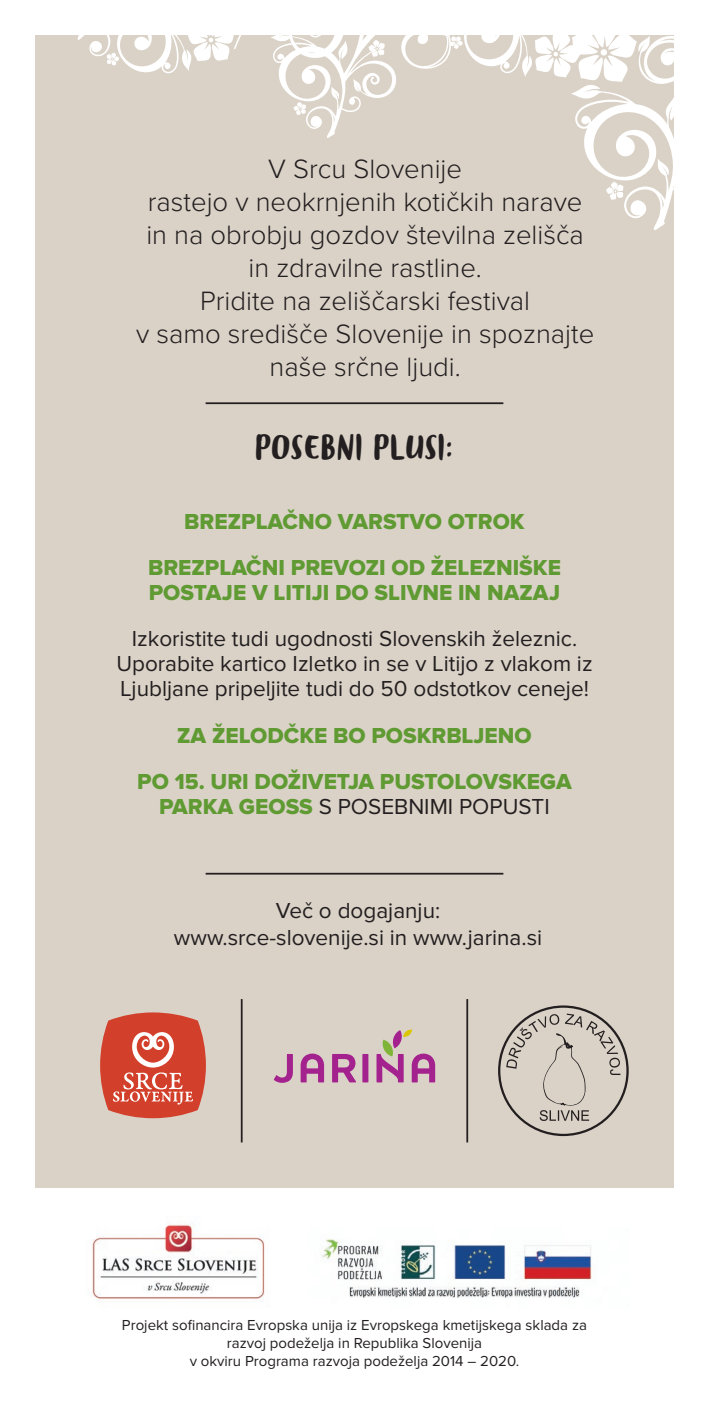
<style>
.page{position:relative;width:709px;height:1418px;background:#fff}
.page>*{position:absolute;margin:0;border:0;box-sizing:border-box;transform-origin:0 0}
.t1{font:300 27.5px/33px "Proxima Nova";color:#231f20;text-align:center}
.t2{font:27.5px "Blog Script";color:#231f20}
.t3{font:22.5px/25px "Proxima Nova";color:#231f20;text-align:center}
.t4{font:22.5px/46.2px "Proxima Nova Extrabld";color:#5f9a33;text-align:center}
.t5{font:15px/18px "Proxima Nova";color:#231f20;text-align:center}
.s1{font-family:"Proxima Nova Extrabld";color:#5f9a33}
</style>
<div class="page">
<div style="left:35px;top:35px;width:638px;height:1153px;background:#dad2c7"></div>
<svg style="left:77px;top:35px;width:597px;height:195px"></svg>
<svg style="left:506px;top:1013px;width:114px;height:107px"></svg>
<svg style="left:274px;top:1029px;width:161px;height:53px"></svg>
<svg style="left:100px;top:1012px;width:106px;height:106px;background:#d86655"></svg>
<hr style="left:206px;top:402px;width:297px;height:2px;background:#231f20">
<hr style="left:206px;top:872px;width:297px;height:2px;background:#231f20">
<hr style="left:241px;top:999px;width:1px;height:143px;background:#231f20">
<hr style="left:466px;top:999px;width:2px;height:143px;background:#231f20">
<img style="left:92px;top:1216px;width:173px;height:83px">
<img style="left:322px;top:1239px;width:270px;height:59px">
<p class="t1" style="left:136px;top:150px;width:459px">V Srcu Slovenije<br>rastejo v neokrnjenih kotičkih narave in na obrobju gozdov številna zelišča in zdravilne rastline.<br>Pridite na zeliščarski festival<br>v samo središče Slovenije in spoznajte naše srčne ljudi.</p>
<p class="t2" style="left:255px;top:433px;width:201px">POSEBNI PLUSI:</p>
<p class="t4" style="left:148px;top:498px;width:414px">BREZPLAČNO VARSTVO OTROK<br>BREZPLAČNI PREVOZI OD ŽELEZNIŠKE</p>
<p class="t4" style="left:149px;top:570px;width:413px">POSTAJE V LITIJI DO SLIVNE IN NAZAJ</p>
<p class="t3" style="left:116px;top:626px;width:478px">Izkoristite tudi ugodnosti Slovenskih železnic.<br>Uporabite kartico Izletko in se v Litijo z vlakom iz<br>Ljubljane pripeljite tudi do 50 odstotkov ceneje!</p>
<p class="t4" style="left:137px;top:712px;width:436px">ZA ŽELODČKE BO POSKRBLJENO<br>PO 15. URI DOŽIVETJA PUSTOLOVSKEGA</p>
<p class="t3" style="left:159px;top:794px;width:392px"><span class="s1">PARKA GEOSS</span> S POSEBNIMI POPUSTI</p>
<p class="t3" style="left:174px;top:897px;width:370px;line-height:27px">Več o dogajanju: www.srce-slovenije.si in www.jarina.si</p>
<p class="t5" style="left:122px;top:1315px;width:466px">Projekt sofinancira Evropska unija iz Evropskega kmetijskega sklada za razvoj podeželja in Republika Slovenija<br>v okviru Programa razvoja podeželja 2014 – 2020.</p>
</div>
